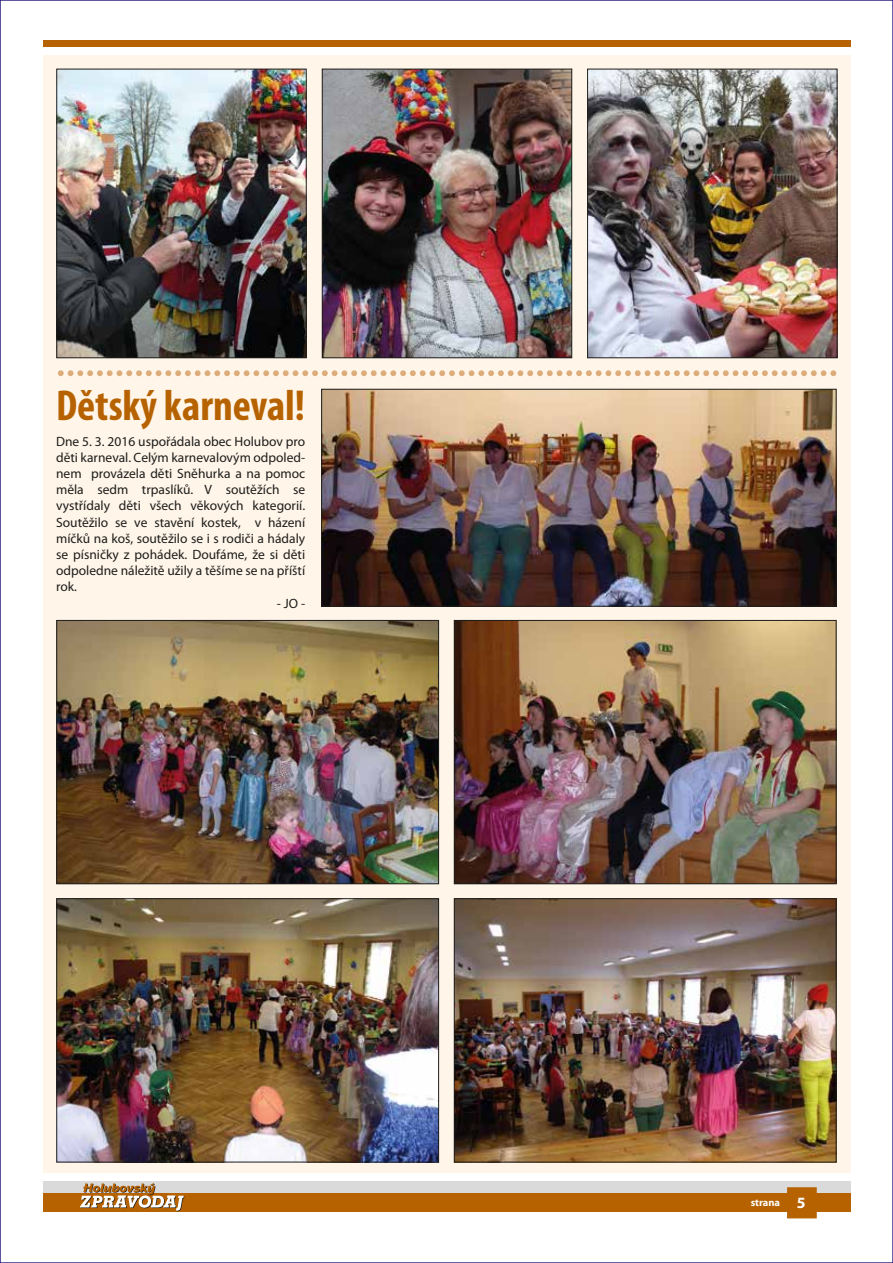
<style>
.page{position:relative;width:893px;height:1263px;background:#fff}
.page>*{position:absolute;margin:0;border:0;box-sizing:border-box;transform-origin:0 0}
.t1{font:700 condensed 43.5px "Myriad Pro";color:#b66200}
.t2{font:13.5px/16.2px "Myriad Pro";color:#1d1d1b;text-align:justify}
.t3{font:700 10.5px "Myriad Pro";color:#fff}
.s1{font-size:15.75px}
</style>
<div class="page">
<div style="left:43px;top:55px;width:807px;height:1117px;background:#fff5e9"></div>
<svg style="left:58px;top:370px;width:778px;height:6px"></svg>
<div style="left:43px;top:1181px;width:807px;height:15px;background:#dadada"></div>
<div style="left:43px;top:1194px;width:807px;height:18px;background:#b66200"></div>
<svg style="left:787px;top:1187px;width:30px;height:31px"></svg>
<svg style="left:80px;top:1183px;width:104px;height:28px"></svg>
<div style="left:43px;top:40px;width:807px;height:6px;background:#b66200"></div>
<img style="left:58px;top:900px;width:379px;height:260px">
<div style="left:56px;top:898px;width:383px;height:264px;border:1px solid #1d1d1b"></div>
<img style="left:456px;top:900px;width:378px;height:260px">
<div style="left:454px;top:898px;width:382px;height:264px;border:1px solid #1d1d1b"></div>
<img style="left:58px;top:622px;width:379px;height:260px">
<div style="left:56px;top:620px;width:383px;height:264px;border:1px solid #1d1d1b"></div>
<img style="left:456px;top:622px;width:378px;height:260px">
<div style="left:454px;top:620px;width:382px;height:264px;border:1px solid #1d1d1b"></div>
<img style="left:323px;top:391px;width:511px;height:214px">
<div style="left:321px;top:389px;width:515px;height:218px;border:1px solid #1d1d1b"></div>
<img style="left:58px;top:71px;width:247px;height:285px">
<div style="left:56px;top:69px;width:251px;height:289px;border:1px solid #1d1d1b"></div>
<img style="left:324px;top:71px;width:246px;height:285px">
<div style="left:322px;top:69px;width:250px;height:289px;border:1px solid #1d1d1b"></div>
<img style="left:589px;top:71px;width:246px;height:285px">
<div style="left:587px;top:69px;width:250px;height:289px;border:1px solid #1d1d1b"></div>
<h1 class="t1" style="left:56px;top:379px;width:251px">Dětský karneval!</h1>
<p class="t2" style="left:56px;top:433px;width:251px">Dne 5. 3. 2016 uspořádala obec Holubov pro děti karneval. Celým karnevalovým odpoled&shy;nem provázela děti Sněhurka a na pomoc měla sedm trpaslíků. V soutěžích se vystřídaly děti všech věkových kategorií.<br>Soutěžilo se ve stavění kostek, v házení míčků na koš, soutěžilo se i s rodiči a hádaly se písničky z pohádek. Doufáme, že si děti odpoledne náležitě užily a těšíme se na příští rok.</p>
<p class="t2" style="left:277px;top:595px;width:30px">- JO -</p>
<p class="t3" style="left:751px;top:1195px;width:57px">strana <span class="s1">5</span></p>
</div>
